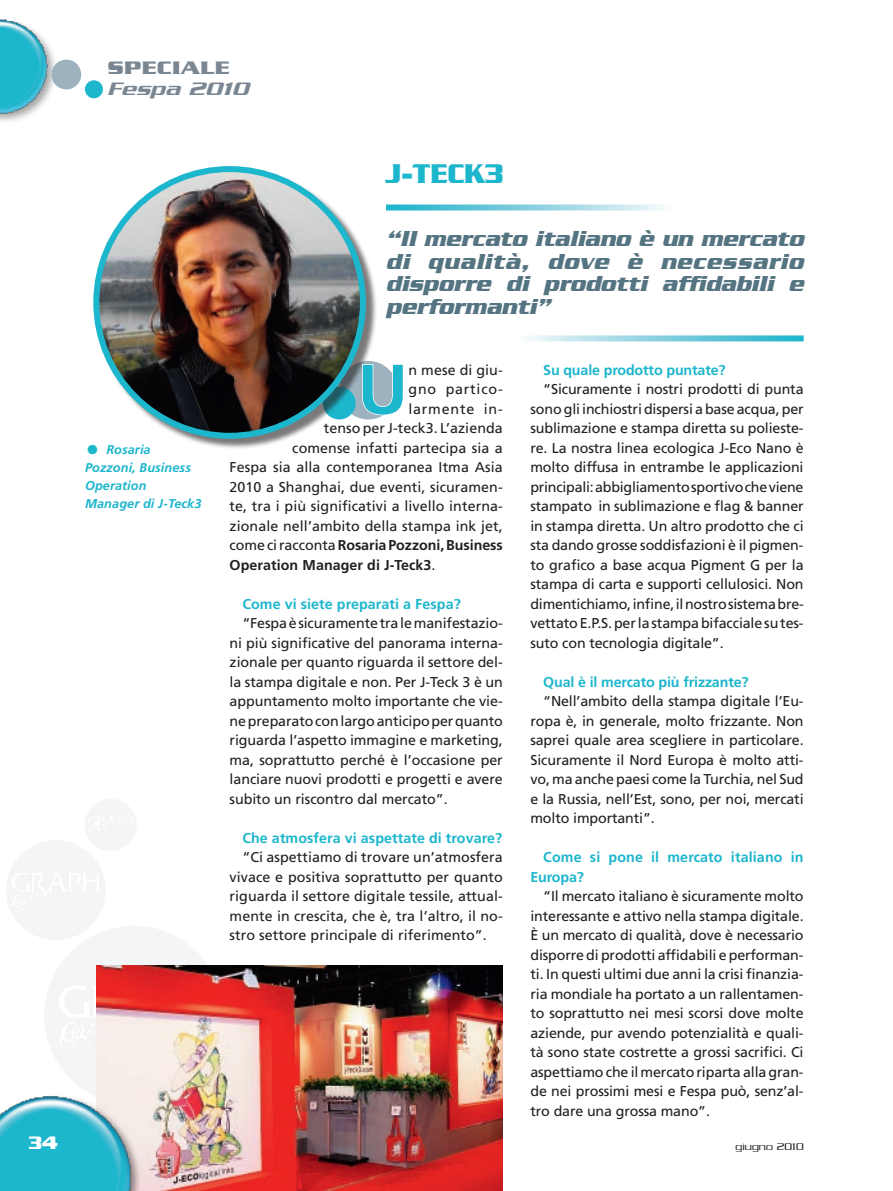
<style>
.page{position:relative;width:893px;height:1191px;background:#fff}
.page>*{position:absolute;margin:0;border:0;box-sizing:border-box;transform-origin:0 0}
.t1{font:700 70.05px "Frutiger LT Std";color:#1cb6cd}
.t2{font:700 29.25px "Serpentine";color:#1cb6cd;scale:.92 1}
.t3{font:italic 700 23.4px/22.5px "Serpentine";color:#557482;text-align:justify;scale:.92 1}
.t4{font:italic 500 19.5px "Serpentine";letter-spacing:.005em;color:#7a8792;scale:1.2 1}
.t5{font:700 19.5px "Serpentine";letter-spacing:.01em;color:#7a8792;scale:1.2 1}
.t6{font:700 19.5px "Serpentine";color:#fff}
.t7{font:14.25px/19.5px "Frutiger LT Std";letter-spacing:.005em;color:#231f20;text-align:justify}
.t8{font:700 14.25px/19.5px "Frutiger LT Std";letter-spacing:.005em;color:#1cb6cd}
.t9{font:700 14.25px "Frutiger LT Std";letter-spacing:-.005em;color:#231f20}
.t10{font:14.25px "Frutiger LT Std";letter-spacing:.055em;color:#231f20}
.t11{font:italic 700 12.75px/18px "Frutiger LT Std";letter-spacing:.005em;color:#1cb6cd}
.t12{font:300 10.5px "Serpentine";letter-spacing:.005em;color:#231f20;scale:1.1 1}
.s1{font-size:27px}
.s2{font-weight:400}
</style>
<div class="page">
<div style="left:85px;top:798px;width:52px;height:53px;background:#f4f5f6;border-radius:50%"></div>
<div style="left:44px;top:925px;width:180px;height:180px;background:#f4f5f6;border-radius:50%"></div>
<img style="left:59px;top:986px;width:37px;height:61px">
<div style="left:6px;top:840px;width:100px;height:100px;background:#f4f5f6;border-radius:50%"></div>
<img style="left:12px;top:873px;width:86px;height:32px">
<div style="left:0;top:17px;width:57px;height:106px;background:#231f20;opacity:.4"></div>
<img style="left:0;top:17px;width:48px;height:98px">
<div style="left:51px;top:60px;width:30px;height:29px;background:#9db2be;border-radius:50%"></div>
<div style="left:85px;top:80px;width:18px;height:18px;background:#1cb6cd;border-radius:50%"></div>
<img style="left:96px;top:965px;width:407px;height:226px">
<svg style="left:386px;top:204px;width:278px;height:6px;background:#8ed4e2"></svg>
<div style="left:95px;top:168px;width:282px;height:282px;background:#231f20;opacity:.6"></div>
<img style="left:96px;top:169px;width:267px;height:267px;border-radius:133px">
<svg style="left:361px;top:225px;width:443px;height:191px"></svg>
<div style="left:0;top:1093px;width:141px;height:98px;background:#231f20;opacity:.5"></div>
<img style="left:0;top:1086px;width:133px;height:105px">
<h3 class="t6" style="left:29px;top:1131px;width:30px">34</h3>
<h3 class="t5" style="left:108px;top:56px;width:103px">SPECIALE</h3>
<h3 class="t4" style="left:108px;top:77px;width:119px">Fespa 2010</h3>
<h2 class="t2" style="left:386px;top:157px;width:130px">J-TECK3</h2>
<h3 class="t3" style="left:386px;top:227px;width:456px">“Il mercato italiano è un mercato di qualità, dove è necessario disporre di prodotti affidabili e performanti”</h3>
<p class="t11" style="left:85px;top:440px;width:118px"><span class="s1">•</span> Rosaria<br>Pozzoni, Business<br>Operation<br>Manager di J-Teck3</p>
<h1 class="t1" style="left:357px;top:348px;width:52px">U</h1>
<p class="t7" style="left:408px;top:360px;width:96px">n mese di giu-</p>
<p class="t10" style="left:408px;top:381px;width:96px">gno partico-</p>
<p class="t10" style="left:408px;top:400px;width:96px">larmente in-</p>
<p class="t7" style="left:324px;top:418px;width:181px">tenso per J-teck3. L’azienda</p>
<p class="t7" style="left:292px;top:438px;width:212px">comense infatti partecipa sia a</p>
<p class="t7" style="left:230px;top:457px;width:275px">Fespa sia alla contemporanea Itma Asia</p>
<p class="t7" style="left:230px;top:477px;width:275px">2010 a Shanghai, due eventi, sicuramen-</p>
<p class="t7" style="left:230px;top:496px;width:275px">te, tra i più significativi a livello interna-</p>
<p class="t7" style="left:230px;top:516px;width:275px">zionale nell’ambito della stampa ink jet,</p>
<p class="t9" style="left:230px;top:537px;width:275px"><span class="s2">come ci racconta</span> Rosaria Pozzoni, Business</p>
<p class="t9" style="left:230px;top:556px;width:207px">Operation Manager di J-Teck3<span class="s2">.</span></p>
<p class="t8" style="left:242px;top:594px;width:220px">Come vi siete preparati a Fespa?</p>
<p class="t7" style="left:230px;top:613px;width:275px;text-indent:13px">“Fespa è sicuramente tra le manifestazio&shy;ni più significative del panorama interna&shy;zionale per quanto riguarda il settore del&shy;la stampa digitale e non. Per J-Teck 3 è un appuntamento molto importante che vie&shy;ne preparato con largo anticipo per quanto riguarda l’aspetto immagine e marketing, ma, soprattutto perché è l’occasione per lanciare nuovi prodotti e progetti e avere subito un riscontro dal mercato”.</p>
<p class="t8" style="left:242px;top:828px;width:261px">Che atmosfera vi aspettate di trovare?</p>
<p class="t7" style="left:230px;top:847px;width:275px;text-indent:13px">“Ci aspettiamo di trovare un’atmosfera vivace e positiva soprattutto per quanto riguarda il settore digitale tessile, attual&shy;mente in crescita, che è, tra l’altro, il no&shy;stro settore principale di riferimento”.</p>
<p class="t8" style="left:543px;top:360px;width:184px">Su quale prodotto puntate?</p>
<p class="t7" style="left:530px;top:379px;width:275px;text-indent:13px">“Sicuramente i nostri prodotti di punta sono gli inchiostri dispersi a base acqua, per sublimazione e stampa diretta su polieste&shy;re. La nostra linea ecologica J-Eco Nano è molto diffusa in entrambe le applicazioni principali: abbigliamento sportivo che viene stampato in sublimazione e flag &amp; banner in stampa diretta. Un altro prodotto che ci sta dando grosse soddisfazioni è il pigmen&shy;to grafico a base acqua Pigment G per la stampa di carta e supporti cellulosici. Non dimentichiamo, infine, il nostro sistema bre&shy;vettato E.P.S. per la stampa bifacciale su tes&shy;suto con tecnologia digitale”.</p>
<p class="t8" style="left:543px;top:672px;width:207px">Qual è il mercato più frizzante?</p>
<p class="t7" style="left:530px;top:691px;width:275px;text-indent:13px">“Nell’ambito della stampa digitale l’Eu&shy;ropa è, in generale, molto frizzante. Non saprei quale area scegliere in particolare.<br>Sicuramente il Nord Europa è molto atti&shy;vo, ma anche paesi come la Turchia, nel Sud e la Russia, nell’Est, sono, per noi, mercati molto importanti”.</p>
<p class="t8" style="left:530px;top:847px;width:275px;text-indent:13px">Come si pone il mercato italiano in<br>Europa?</p>
<p class="t7" style="left:530px;top:886px;width:275px;text-indent:13px">“Il mercato italiano è sicuramente molto interessante e attivo nella stampa digitale. è un mercato di qualità, dove è necessario disporre di prodotti affidabili e performan&shy;ti. In questi ultimi due anni la crisi finanzia&shy;ria mondiale ha portato a un rallentamen&shy;to soprattutto nei mesi scorsi dove molte aziende, pur avendo potenzialità e quali&shy;tà sono state costrette a grossi sacrifici. Ci aspettiamo che il mercato riparta alla gran&shy;de nei prossimi mesi e Fespa può, senz’al&shy;tro dare una grossa mano”.</p>
<p class="t12" style="left:735px;top:1140px;width:64px">giugno 2010</p>
</div>
